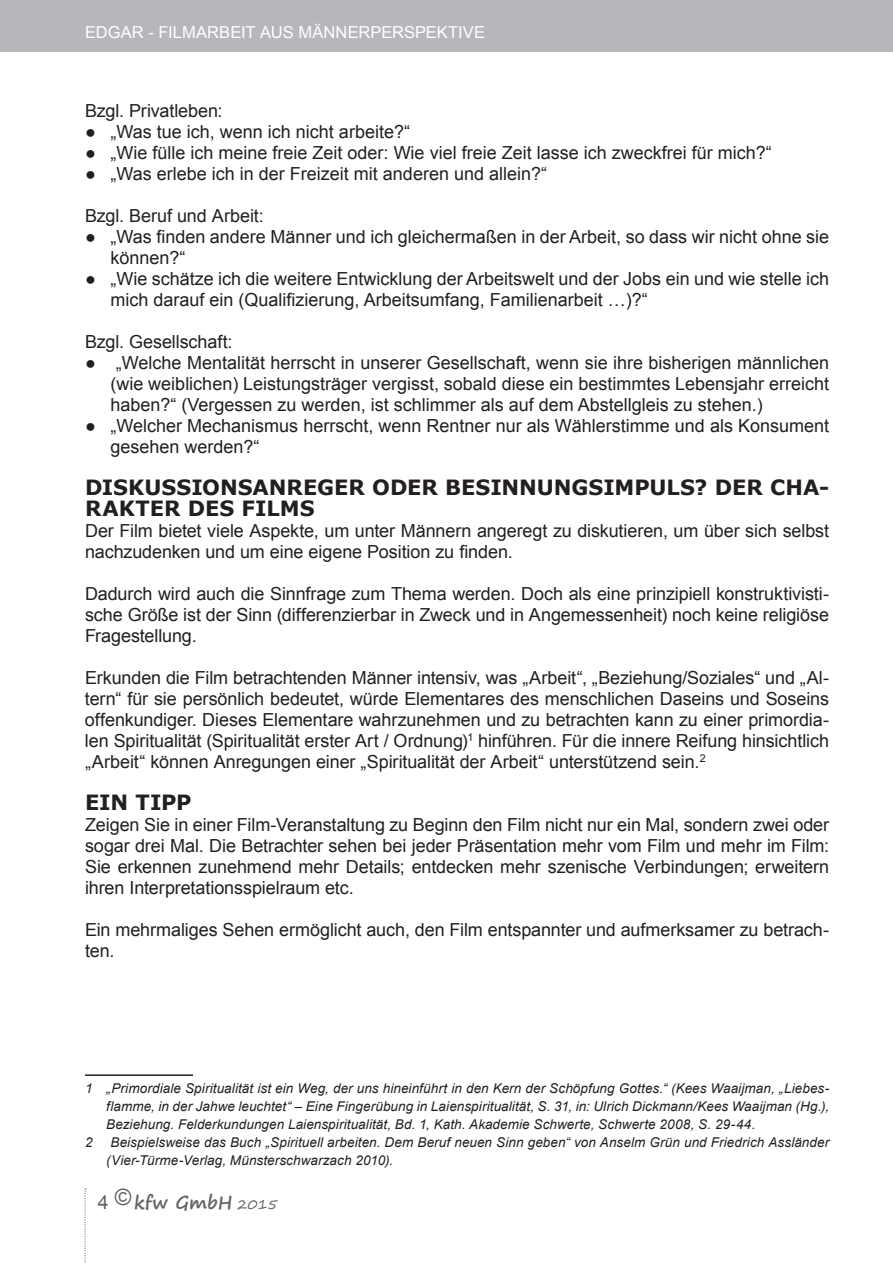
<style>
.page{position:relative;width:893px;height:1263px;background:#fff}
.page>*{position:absolute;margin:0;border:0;box-sizing:border-box;transform-origin:0 0}
.t1{font:700 21px/21px "Verdana";letter-spacing:-.005em;color:#231f20}
.t2{font:18px/21px "Arial";color:#231f20}
.t3{font:700 18px "Segoe Print";letter-spacing:.005em;color:#656568}
.t4{font:16.5px "Arial";letter-spacing:.005em;color:#fff}
.t5{font:italic 13.5px/18px "Arial";letter-spacing:.005em;color:#231f20}
.s1{font-family:"Arial";font-weight:400;font-size:19.5px}
.s2{font-weight:400;font-size:13.5px}
</style>
<div class="page">
<div style="left:0;top:0;width:893px;height:51px;background:#b6b7bb"></div>
<svg style="left:84px;top:1188px;width:2px;height:75px"></svg>
<hr style="left:85px;top:1074px;width:108px;height:2px;background:#231f20">
<p class="t4" style="left:85px;top:21px;width:399px">Edgar - Filmarbeit Aus Männerperspektive</p>
<p class="t2" style="left:85px;top:100px;width:139px">Bzgl. Privatleben:</p>
<p class="t2" style="left:85px;top:121px;width:326px">● „Was tue ich, wenn ich nicht arbeite?“</p>
<p class="t2" style="left:85px;top:142px;width:688px">● „Wie fülle ich meine freie Zeit oder: Wie viel freie Zeit lasse ich zweckfrei für mich?“</p>
<p class="t2" style="left:85px;top:163px;width:463px">● „Was erlebe ich in der Freizeit mit anderen und allein?“</p>
<p class="t2" style="left:85px;top:205px;width:180px">Bzgl. Beruf und Arbeit:</p>
<p class="t2" style="left:111px;top:226px;width:720px;text-indent:-25px">● „Was finden andere Männer und ich gleichermaßen in der Arbeit, so dass wir nicht ohne sie können?“</p>
<p class="t2" style="left:111px;top:268px;width:720px;text-indent:-26px">● „Wie schätze ich die weitere Entwicklung der Arbeitswelt und der Jobs ein und wie stelle ich mich darauf ein (Qualifizierung, Arbeitsumfang, Familienarbeit …)?“</p>
<p class="t2" style="left:85px;top:331px;width:149px">Bzgl. Gesellschaft:</p>
<p class="t2" style="left:111px;top:352px;width:720px;text-align:justify;text-indent:-25px">● „Welche Mentalität herrscht in unserer Gesellschaft, wenn sie ihre bisherigen männlichen (wie weiblichen) Leistungsträger vergisst, sobald diese ein bestimmtes Lebensjahr erreicht haben?“ (Vergessen zu werden, ist schlimmer als auf dem Abstellgleis zu stehen.)</p>
<p class="t2" style="left:111px;top:415px;width:720px;text-indent:-26px">● „Welcher Mechanismus herrscht, wenn Rentner nur als Wählerstimme und als Konsument gesehen werden?“</p>
<p class="t1" style="left:85px;top:476px;width:746px">DISKUSSIONSANREGER ODER BESINNUNGSIMPULS? DER CHA-<br>RAKTER DES FILMS</p>
<p class="t2" style="left:85px;top:520px;width:746px">Der Film bietet viele Aspekte, um unter Männern angeregt zu diskutieren, um über sich selbst nachzudenken und um eine eigene Position zu finden.</p>
<p class="t2" style="left:85px;top:583px;width:746px;text-align:justify">Dadurch wird auch die Sinnfrage zum Thema werden. Doch als eine prinzipiell konstruktivisti&shy;sche Größe ist der Sinn (differenzierbar in Zweck und in Angemessenheit) noch keine religiöse Fragestellung.</p>
<p class="t2" style="left:85px;top:667px;width:746px;text-align:justify">Erkunden die Film betrachtenden Männer intensiv, was „Arbeit“, „Beziehung/Soziales“ und „Al&shy;tern“ für sie persönlich bedeutet, würde Elementares des menschlichen Daseins und Soseins offenkundiger. Dieses Elementare wahrzunehmen und zu betrachten kann zu einer primordia&shy;len Spiritualität (Spiritualität erster Art / Ordnung)<sup>1</sup> hinführen. Für die innere Reifung hinsichtlich „Arbeit“ können Anregungen einer „Spiritualität der Arbeit“ unterstützend sein.<sup>2</sup></p>
<p class="t1" style="left:85px;top:791px;width:108px">EIN TIPP</p>
<p class="t2" style="left:85px;top:814px;width:746px;text-align:justify">Zeigen Sie in einer Film-Veranstaltung zu Beginn den Film nicht nur ein Mal, sondern zwei oder sogar drei Mal. Die Betrachter sehen bei jeder Präsentation mehr vom Film und mehr im Film:<br>Sie erkennen zunehmend mehr Details; entdecken mehr szenische Verbindungen; erweitern ihren I nterpretationsspielraum etc.</p>
<p class="t2" style="left:85px;top:919px;width:746px">Ein mehrmaliges Sehen ermöglicht auch, den Film entspannter und aufmerksamer zu betrach&shy;ten.</p>
<p class="t5" style="left:85px;top:1079px;width:746px">1 „Primordiale Spiritualität ist ein Weg, der uns hineinführt in den Kern der Schöpfung Gottes.“ (Kees Waaijman, „Liebes-</p>
<p class="t5" style="left:106px;top:1097px;width:724px">flamme, in der Jahwe leuchtet“ – Eine Fingerübung in Laienspiritualität, S. 31, in: Ulrich Dickmann/Kees Waaijman (Hg.),</p>
<p class="t5" style="left:106px;top:1115px;width:651px">Beziehung. Felderkundungen Laienspiritualität, Bd. 1, Kath. Akademie Schwerte, Schwerte 2008, S. 29-44.</p>
<p class="t5" style="left:85px;top:1133px;width:9px">2</p>
<p class="t5" style="left:106px;top:1133px;width:724px;text-indent:4px">Beispielsweise das Buch „Spirituell arbeiten. Dem Beruf neuen Sinn geben“ von Anselm Grün und Friedrich Assländer (Vier-Türme-Verlag, Münsterschwarzach 2010).</p>
<p class="t3" style="left:98px;top:1186px;width:181px"><span class="s1">4</span> <sup>©</sup>kfw GmbH <span class="s2">2015</span></p>
</div>
